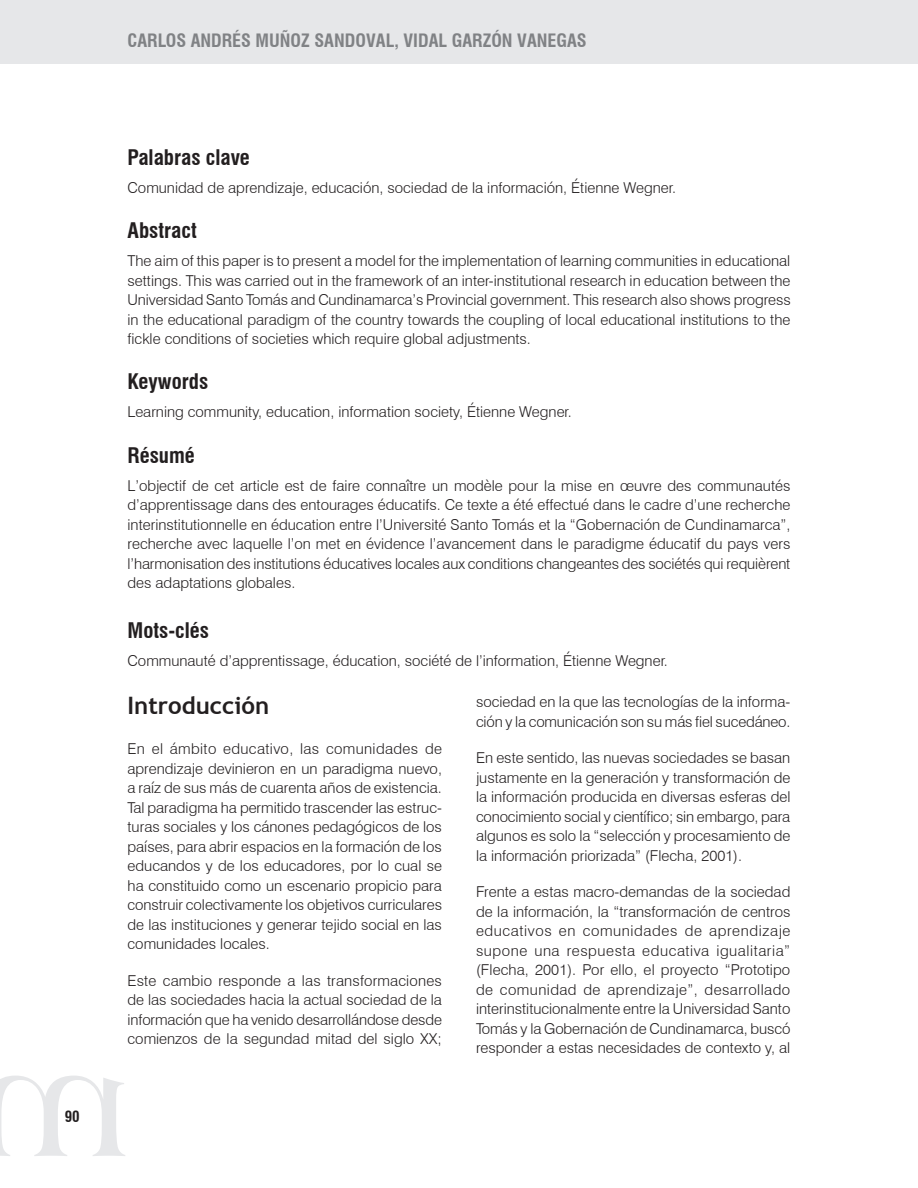
<style>
.page{position:relative;width:918px;height:1188px;background:#fff}
.page>*{position:absolute;margin:0;border:0;box-sizing:border-box;transform-origin:0 0}
.t1{font:700 24px "Trebuchet MS";color:#231f20}
.t2{font:700 condensed 21px "Swiss 721 BT";color:#231f20}
.t3{font:700 condensed 18px "Swiss 721 BT";color:#808285}
.t4{font:300 15px/19.5px "Swiss 721 BT";color:#231f20;text-align:justify}
.t5{font:700 condensed 15px "Swiss 721 BT";color:#231f20}
</style>
<div class="page">
<div style="left:0;top:0;width:917px;height:64px;background:#e6e7e9"></div>
<p class="t5" style="left:65px;top:1107px;width:16px">90</p>
<p class="t3" style="left:128px;top:30px;width:461px">Carlos Andrés Muñoz Sandoval, Vidal Garzón Vanegas</p>
<h2 class="t2" style="left:128px;top:145px;width:124px">Palabras clave</h2>
<p class="t4" style="left:128px;top:178px;width:550px">Comunidad de aprendizaje, educación, sociedad de la información, Étienne Wegner.</p>
<h2 class="t2" style="left:128px;top:218px;width:71px">Abstract</h2>
<p class="t4" style="left:128px;top:251px;width:665px">The aim of this paper is to present a model for the implementation of learning communities in educational settings. This was carried out in the framework of an inter-institutional research in education between the Universidad Santo Tomás and Cundinamarca’s Provincial government. This research also shows progress in the educational paradigm of the country towards the coupling of local educational institutions to the fickle conditions of societies which require global adjustments.</p>
<h2 class="t2" style="left:128px;top:369px;width:82px">Keywords</h2>
<p class="t4" style="left:128px;top:402px;width:446px">Learning community, education, information society, Étienne Wegner.</p>
<h2 class="t2" style="left:128px;top:442px;width:69px">Résumé</h2>
<p class="t4" style="left:128px;top:475px;width:664px">L’objectif de cet article est de faire connaître un modèle pour la mise en œuvre des communautés d’apprentissage dans des entourages éducatifs. Ce texte a été effectué dans le cadre d’une recherche interinstitutionnelle en éducation entre l’Université Santo Tomás et la “Gobernación de Cundinamarca”, recherche avec laquelle l’on met en évidence l’avancement dans le paradigme éducatif du pays vers l’harmonisation des institutions éducatives locales aux conditions changeantes des sociétés qui requièrent des adaptations globales.</p>
<h2 class="t2" style="left:128px;top:617px;width:83px">Mots-clés</h2>
<p class="t4" style="left:128px;top:650px;width:542px">Communauté d’apprentissage, éducation, société de l’information, Étienne Wegner.</p>
<h1 class="t1" style="left:128px;top:690px;width:143px">Introducción</h1>
<p class="t4" style="left:128px;top:739px;width:316px">En el ámbito educativo, las comunidades de aprendizaje devinieron en un paradigma nuevo, a raíz de sus más de cuarenta años de existencia.<br>Tal paradigma ha permitido trascender las estruc&shy;turas sociales y los cánones pedagógicos de los países, para abrir espacios en la formación de los educandos y de los educadores, por lo cual se ha constituido como un escenario propicio para construir colectivamente los objetivos curriculares de las instituciones y generar tejido social en las comunidades locales.</p>
<p class="t4" style="left:128px;top:971px;width:316px">Este cambio responde a las transformaciones de las sociedades hacia la actual sociedad de la información que ha venido desarrollándose desde comienzos de la segundad mitad del siglo XX;</p>
<p class="t4" style="left:476px;top:692px;width:316px">sociedad en la que las tecnologías de la informa&shy;ción y la comunicación son su más fiel sucedáneo.</p>
<p class="t4" style="left:476px;top:748px;width:316px">En este sentido, las nuevas sociedades se basan justamente en la generación y transformación de la información producida en diversas esferas del conocimiento social y científico; sin embargo, para algunos es solo la “selección y procesamiento de la información priorizada” (Flecha, 2001).</p>
<p class="t4" style="left:476px;top:882px;width:316px">Frente a estas macro-demandas de la sociedad de la información, la “transformación de centros educativos en comunidades de aprendizaje supone una respuesta educativa igualitaria” (Flecha, 2001). Por ello, el proyecto “Prototipo de comunidad de aprendizaje”, desarrollado interinstitucionalmente entre la Universidad Santo Tomás y la Gobernación de Cundinamarca, buscó responder a estas necesidades de contexto y, al</p>
</div>
